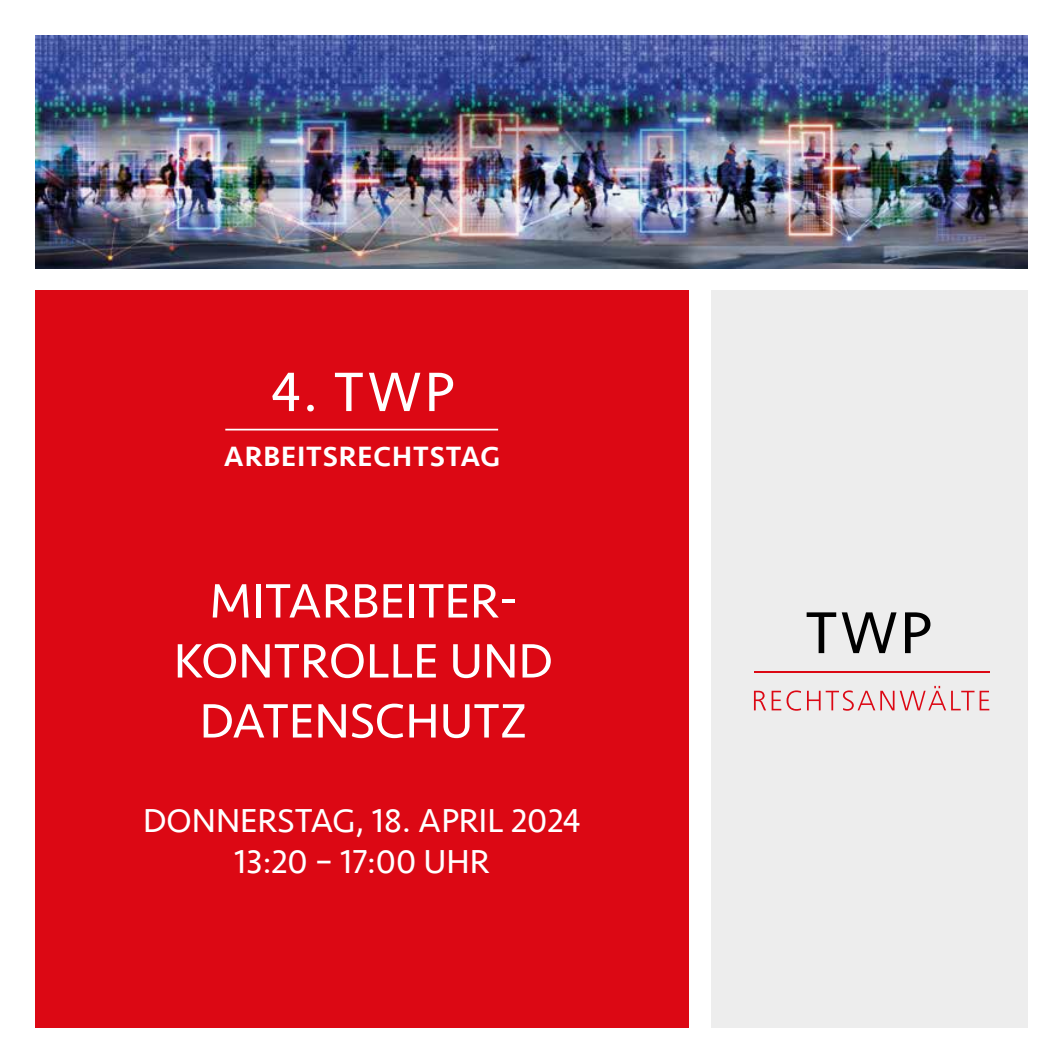
<style>
.page{position:relative;width:1063px;height:1063px;background:#fff}
.page>*{position:absolute;margin:0;border:0;box-sizing:border-box;transform-origin:0 0}
.t1{font:61.25px "Seravek";color:#000}
.t2{font:57.5px "Seravek";color:#fff}
.t3{font:50px/60px "Seravek";color:#fff;text-align:center}
.t4{font:34px/41px "Seravek";color:#fff;text-align:center}
.t5{font:500 28.75px "Seravek";letter-spacing:.03em;color:#fff}
</style>
<div class="page">
<div style="left:35px;top:291px;width:654px;height:737px;background:#dc0814"></div>
<div style="left:711px;top:291px;width:317px;height:737px;background:#ededed"></div>
<img style="left:35px;top:35px;width:993px;height:233px">
<hr style="left:754px;top:671px;width:235px;height:1px;background:#dc0814">
<svg style="left:754px;top:691px;width:12px;height:19px"></svg>
<svg style="left:772px;top:691px;width:9px;height:19px"></svg>
<svg style="left:787px;top:690px;width:14px;height:21px"></svg>
<svg style="left:807px;top:686px;width:182px;height:25px"></svg>
<hr style="left:225px;top:429px;width:273px;height:1px;background:#fff">
<h2 class="t2" style="left:270px;top:347px;width:185px">4. TWP</h2>
<p class="t5" style="left:224px;top:439px;width:278px">ARBEITSRECHTSTAG</p>
<h3 class="t3" style="left:174px;top:571px;width:380px">MITARBEITER-<br>KONTROLLE UND<br>DATENSCHUTZ</h3>
<p class="t4" style="left:143px;top:800px;width:439px">DONNERSTAG, 18. APRIL 2024<br>13:20 – 17:00 UHR</p>
<h1 class="t1" style="left:805px;top:585px;width:127px">TWP</h1>
</div>
